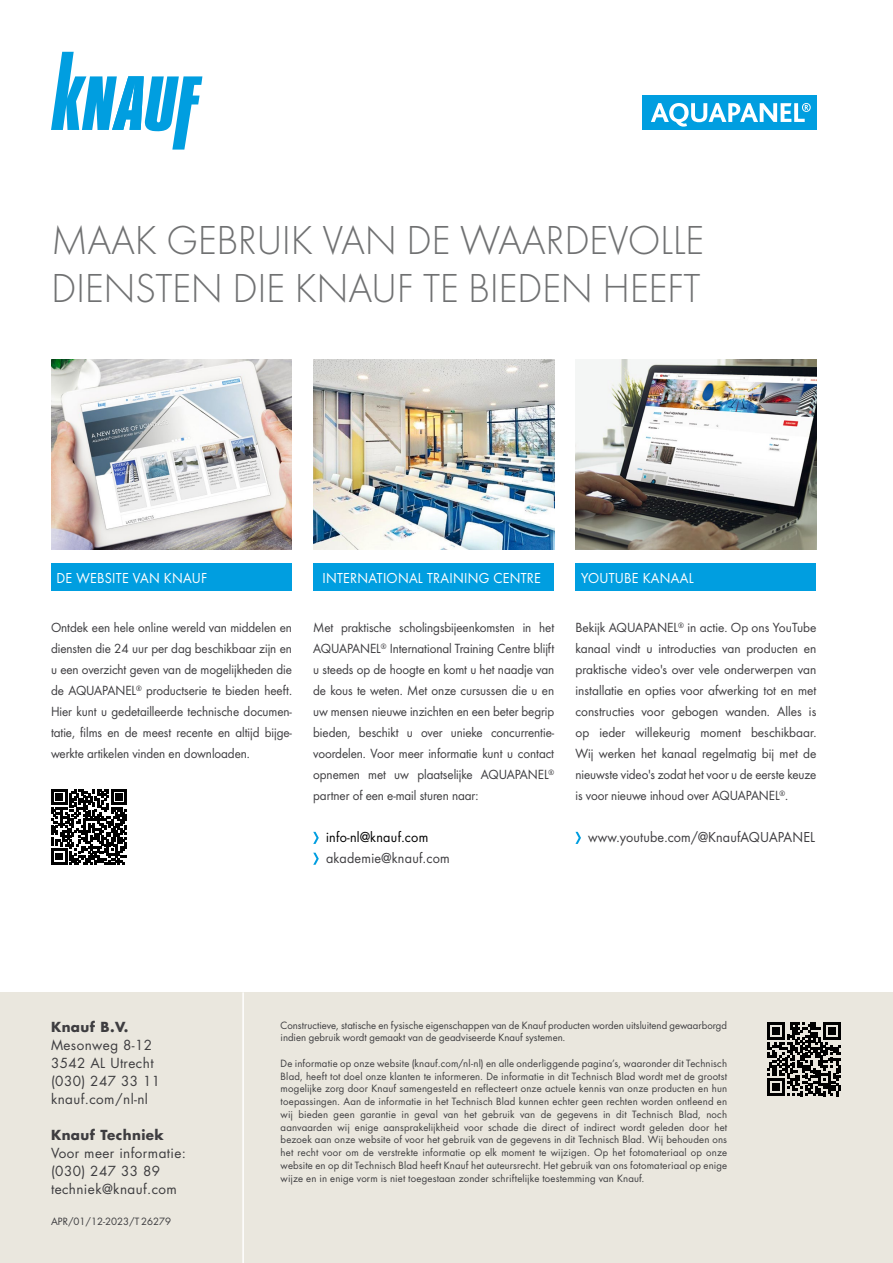
<style>
.page{position:relative;width:893px;height:1263px;background:#fff}
.page>*{position:absolute;margin:0;border:0;box-sizing:border-box;transform-origin:0 0}
.t1{font:300 42px/48px "Futura";letter-spacing:-.01em;color:#707172}
.t2{font:15px "Futura Boo";letter-spacing:.02em;color:#fff;scale:.95 1}
.t3{font:15px "Futura Boo";letter-spacing:.01em;color:#3e3d40;scale:.95 1}
.t4{font:15px "Futura Boo";letter-spacing:.02em;color:#000;scale:.95 1}
.t5{font:13.8px/21px "Futura Boo";letter-spacing:-.005em;color:#3e3d40;text-align:justify;scale:.96 1}
.t6{font:13.8px/21px "Futura Boo";letter-spacing:-.005em;color:#3e3d40;text-align:justify}
.t7{font:13.5px/18px "Futura Std";letter-spacing:.03em;color:#3e3d40}
.t8{font:700 13.5px "Futura Std";letter-spacing:.03em;color:#3e3d40}
.t9{font:9.75px/12.8px "Futura Std";letter-spacing:.005em;color:#3e3d40}
</style>
<div class="page">
<img style="left:575px;top:359px;width:241px;height:190px">
<div style="left:642px;top:96px;width:174px;height:34px;background:#009ee0"></div>
<svg style="left:651px;top:103px;width:160px;height:24px"></svg>
<img style="left:51px;top:359px;width:240px;height:190px">
<div style="left:52px;top:563px;width:240px;height:28px;background:#009ee0"></div>
<img style="left:313px;top:359px;width:241px;height:190px">
<div style="left:313px;top:563px;width:241px;height:28px;background:#009ee0"></div>
<div style="left:575px;top:563px;width:241px;height:28px;background:#009ee0"></div>
<svg style="left:313px;top:832px;width:6px;height:12px"></svg>
<svg style="left:575px;top:832px;width:6px;height:12px"></svg>
<svg style="left:51px;top:52px;width:151px;height:98px"></svg>
<svg style="left:313px;top:853px;width:6px;height:12px"></svg>
<svg style="left:51px;top:789px;width:76px;height:76px"></svg>
<div style="left:0;top:992px;width:893px;height:271px;background:#eae7de"></div>
<hr style="left:242px;top:992px;width:2px;height:271px;background:#fff">
<svg style="left:767px;top:1022px;width:74px;height:74px"></svg>
<h1 class="t1" style="left:51px;top:216px;width:655px">MAAK GEBRUIK VAN DE WAARDEVOLLE<br>DIENSTEN DIE KNAUF TE BIEDEN HEEFT</h1>
<h2 class="t2" style="left:57px;top:569px;width:160px">DE WEBSITE VAN KNAUF</h2>
<p class="t5" style="left:51px;top:617px;width:253px">Ontdek een hele online wereld van middelen en diensten die 24 uur per dag beschikbaar zijn en u een overzicht geven van de mogelijkheden die de AQUAPANEL<sup>®</sup> productserie te bieden heeft.<br>Hier kunt u gedetailleerde technische documen&shy;tatie, films en de meest recente en altijd bijge&shy;werkte artikelen vinden en downloaden.</p>
<h2 class="t2" style="left:322px;top:569px;width:231px">INTERNATIONAL TRAINING CENTRE</h2>
<h2 class="t2" style="left:581px;top:569px;width:120px">YOUTUBE KANAAL</h2>
<p class="t5" style="left:313px;top:617px;width:253px">Met praktische scholingsbijeenkomsten in het AQUAPANEL<sup>®</sup> International Training Centre blijft u steeds op de hoogte en komt u het naadje van de kous te weten. Met onze cursussen die u en uw mensen nieuwe inzichten en een beter begrip bieden, beschikt u over unieke concurrentie&shy;voordelen. Voor meer informatie kunt u contact opnemen met uw plaatselijke AQUAPANEL<sup>® </sup>partner of een e-mail sturen naar:</p>
<p class="t6" style="left:575px;top:617px;width:242px">Bekijk AQUAPANEL<sup>®</sup> in actie. Op ons YouTube kanaal vindt u introducties van producten en praktische video's over vele onderwerpen van installatie en opties voor afwerking tot en met constructies voor gebogen wanden. Alles is op ieder willekeurig moment beschikbaar.<br>Wij werken het kanaal regelmatig bij met de nieuwste video's zodat het voor u de eerste keuze is voor nieuwe inhoud over AQUAPANEL<sup>®</sup>.</p>
<h2 class="t4" style="left:326px;top:828px;width:109px">info-nl@knauf.com</h2>
<h2 class="t3" style="left:588px;top:828px;width:240px">www.youtube.com/@KnaufAQUAPANEL</h2>
<h2 class="t3" style="left:326px;top:849px;width:132px">akademie@knauf.com</h2>
<h3 class="t8" style="left:51px;top:1018px;width:79px">Knauf B.V.</h3>
<h3 class="t7" style="left:51px;top:1036px;width:111px">Mesonweg 8-12<br>3542 AL Utrecht (030) 247 33 11 knauf.com/nl-nl</h3>
<h3 class="t8" style="left:51px;top:1126px;width:114px">Knauf Techniek</h3>
<h3 class="t7" style="left:51px;top:1144px;width:137px">Voor meer informatie: (030) 247 33 89 techniek@knauf.com</h3>
<p class="t9" style="left:51px;top:1215px;width:121px">APR/01/12-2023/T 26279</p>
<p class="t9" style="left:281px;top:1019px;width:448px">Constructieve, statische en fysische eigenschappen van de Knauf producten worden uitsluitend gewaarborgd indien gebruik wordt gemaakt van de geadviseerde Knauf systemen.</p>
<p class="t9" style="left:281px;top:1057px;width:448px;text-align:justify">De informatie op onze website (knauf.com/nl-nl) en alle onderliggende pagina’s, waaronder dit Technisch Blad, heeft tot doel onze klanten te informeren. De informatie in dit Technisch Blad wordt met de grootst mogelijke zorg door Knauf samengesteld en reflecteert onze actuele kennis van onze producten en hun toepassingen. Aan de informatie in het Technisch Blad kunnen echter geen rechten worden ontleend en wij bieden geen garantie in geval van het gebruik van de gegevens in dit Technisch Blad, noch aanvaarden wij enige aansprakelijkheid voor schade die direct of indirect wordt geleden door het bezoek aan onze website of voor het gebruik van de gegevens in dit Technisch Blad. Wij behouden ons het recht voor om de verstrekte informatie op elk moment te wijzigen. Op het fotomateriaal op onze website en op dit Technisch Blad heeft Knauf het auteursrecht. Het gebruik van ons fotomateriaal op enige wijze en in enige vorm is niet toegestaan zonder schriftelijke toestemming van Knauf.</p>
</div>
